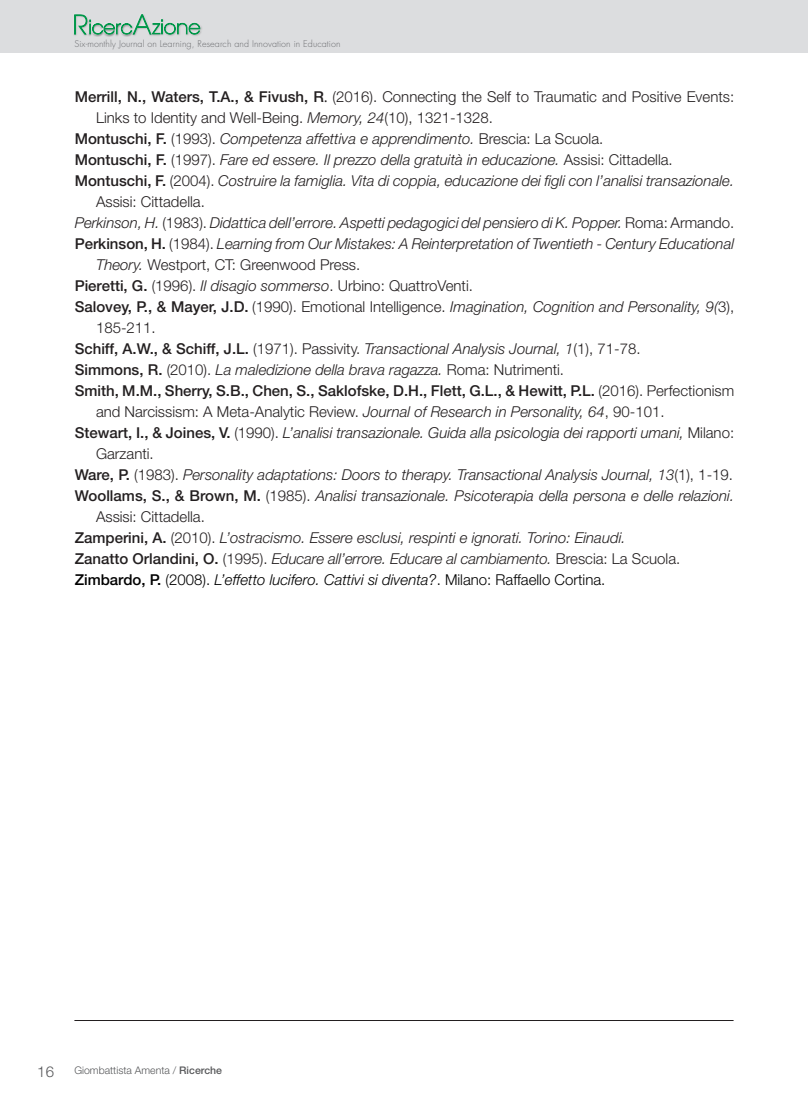
<style>
.page{position:relative;width:808px;height:1106px;background:#fff}
.page>*{position:absolute;margin:0;border:0;box-sizing:border-box;transform-origin:0 0}
.Parte_regolare_Bibli{font:italic 300 15px/21px "Helvetica Neue LT";color:#231f20}
.Parte_regolare_Bibli-2{font:300 15px/21px "Helvetica Neue LT";color:#231f20}
.Parte_regolare_Bibli-3{font:500 15px/21px "Helvetica Neue LT";color:#231f20}
.Parte_regolare_Bibli-4{font:italic 300 15px "Helvetica Neue LT";color:#000}
.t1{font:300 15px "Helvetica Neue CE";color:#57585a}
.t2{font:300 10.5px "Helvetica Neue CE";color:#57585a}
.t3{font:300 9px "Futura";letter-spacing:.01em;color:#6c6d70}
.s1{font-weight:500}
.s2{font-family:"Myriad Pro";font-weight:400}
.s3{font-style:italic}
.s4{font-weight:500;font-style:normal}
.s5{font-style:normal}
.s6{font-weight:300}
.s7{font-weight:300;font-style:italic}
</style>
<div class="page">
<div style="left:0;top:0;width:808px;height:53px;background:#dcdddf"></div>
<hr style="left:74px;top:1020px;width:659px;height:1px;background:#231f20">
<div style="left:72px;top:14px;width:18px;height:23px;background:#231f20;opacity:.3"></div>
<div style="left:87px;top:18px;width:48px;height:19px;background:#231f20;opacity:.5"></div>
<div style="left:131px;top:13px;width:23px;height:24px;background:#231f20;opacity:.3"></div>
<div style="left:150px;top:18px;width:53px;height:19px;background:#231f20;opacity:.3"></div>
<svg style="left:74px;top:14px;width:126px;height:21px"></svg>
<p class="t3" style="left:74px;top:38px;width:268px">Six-monthly Journal on Learning, Research and Innovation in Education</p>
<p class="Parte_regolare_Bibli-2" style="left:96px;top:86px;width:640px;text-indent:-21px"><span class="s1">Merrill, N., Waters, T.A., &amp; Fivush, R</span><span class="s2">.</span> (2016). Connecting the Self to Traumatic and Positive Events:<br>Links to Identity and Well-Being. <span class="s3">Memory, 24</span>(10), 1321-1328.</p>
<p class="Parte_regolare_Bibli" style="left:75px;top:128px;width:530px"><span class="s4">Montuschi, F.</span> <span class="s5">(1993).</span> Competenza affettiva e apprendimento. <span class="s5">Brescia: La Scuola.</span></p>
<p class="Parte_regolare_Bibli" style="left:75px;top:149px;width:599px"><span class="s4">Montuschi, F.</span> <span class="s5">(1997).</span> Fare ed essere. Il prezzo della gratuità in educazione. <span class="s5">Assisi: Cittadella.</span></p>
<p class="Parte_regolare_Bibli" style="left:96px;top:170px;width:640px;text-indent:-21px"><span class="s4">Montuschi, F.</span> <span class="s5">(2004).</span> Costruire la famiglia. Vita di coppia, educazione dei figli con l’analisi transazionale.<br><span class="s5">Assisi: Cittadella.</span></p>
<p class="Parte_regolare_Bibli" style="left:75px;top:212px;width:661px">Perkinson, H. <span class="s5">(1983).</span> Didattica dell’errore. Aspetti pedagogici del pensiero di K. Popper. <span class="s5">Roma: Armando.</span></p>
<p class="Parte_regolare_Bibli" style="left:96px;top:233px;width:640px;text-indent:-21px"><span class="s4">Perkinson, H.</span> <span class="s5">(1984).</span> Learning from Our Mistakes: A Reinterpretation of Twentieth - Century Educational<br>Theory. <span class="s5">Westport, CT: Greenwood Press.</span></p>
<p class="Parte_regolare_Bibli-2" style="left:75px;top:275px;width:400px"><span class="s1">Pieretti, G.</span> (1996). <span class="s3">Il disagio sommerso</span>. Urbino: QuattroVenti.</p>
<p class="Parte_regolare_Bibli-2" style="left:96px;top:296px;width:640px;text-indent:-21px"><span class="s1">Salovey, P., &amp; Mayer, J.D.</span> (1990). Emotional Intelligence. <span class="s3">Imagination, Cognition and Personality, 9(</span>3),<br>185-211.</p>
<p class="Parte_regolare_Bibli" style="left:75px;top:338px;width:567px"><span class="s4">Schiff, A.W., &amp; Schiff, J.L.</span> <span class="s5">(1971). Passivity.</span> Transactional Analysis Journal, 1<span class="s5">(1), 71-78.</span></p>
<p class="Parte_regolare_Bibli" style="left:75px;top:359px;width:491px"><span class="s4">Simmons, R.</span> <span class="s5">(2010).</span> La maledizione della brava ragazza. <span class="s5">Roma: Nutrimenti.</span></p>
<p class="Parte_regolare_Bibli-3" style="left:96px;top:380px;width:640px;text-indent:-21px">Smith, M.M., Sherry, S.B., Chen, S., Saklofske, D.H., Flett, G.L., &amp; Hewitt, P.L. <span class="s6">(2016). Perfectionism and Narcissism: A Meta-Analytic Review.</span> <span class="s7">Journal of Research in Personality, 64</span><span class="s6">, 90-101.</span></p>
<p class="Parte_regolare_Bibli" style="left:96px;top:422px;width:640px;text-indent:-21px"><span class="s4">Stewart, I., &amp; Joines, V.</span> <span class="s5">(1990).</span> L’analisi transazionale. Guida alla psicologia dei rapporti umani, <span class="s5">Milano:<br>Garzanti.</span></p>
<p class="Parte_regolare_Bibli" style="left:75px;top:464px;width:660px"><span class="s4">Ware, P.</span> <span class="s5">(1983).</span> Personality adaptations: Doors to therapy. Transactional Analysis Journal, 13<span class="s5">(1), 1-19.</span></p>
<p class="Parte_regolare_Bibli" style="left:96px;top:485px;width:640px;text-indent:-21px"><span class="s4">Woollams, S., &amp; Brown, M.</span> <span class="s5">(1985).</span> Analisi transazionale. Psicoterapia della persona e delle relazioni.<br><span class="s5">Assisi: Cittadella.</span></p>
<p class="Parte_regolare_Bibli" style="left:75px;top:527px;width:552px"><span class="s4">Zamperini, A.</span> <span class="s5">(2010).</span> L’ostracismo. Essere esclusi, respinti e ignorati. Torino: Einaudi.</p>
<p class="Parte_regolare_Bibli" style="left:75px;top:548px;width:607px"><span class="s4">Zanatto Orlandini, O.</span> <span class="s5">(1995).</span> Educare all’errore. Educare al cambiamento. <span class="s5">Brescia: La Scuola.</span></p>
<p class="Parte_regolare_Bibli-4" style="left:75px;top:571px;width:532px"><span class="s4">Zimbardo, P.</span> <span class="s5">(2008).</span> L’effetto lucifero. Cattivi si diventa?<span class="s5">. Milano: Raffaello Cortina.</span></p>
<p class="t1" style="left:37px;top:1062px;width:18px">16</p>
<p class="t2" style="left:74px;top:1064px;width:149px">Giombattista Amenta / <span class="s1">Ricerche</span></p>
</div>
